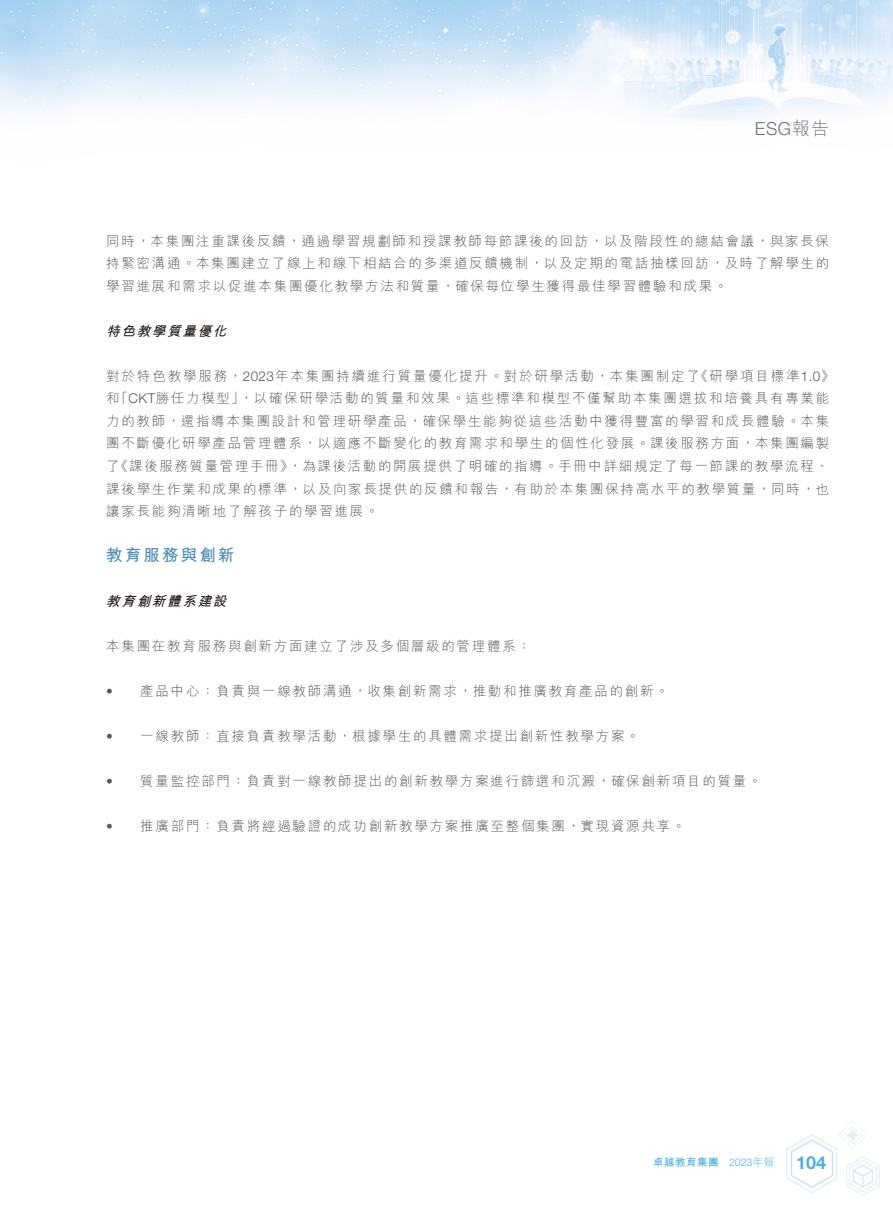
<style>
.page{position:relative;width:893px;height:1212px;background:#fff}
.page>*{position:absolute;margin:0;border:0;box-sizing:border-box;transform-origin:0 0}
.t1{font:300 18px "Helvetica Neue LT Std";color:#727272}
.t2{font:700 18px "Helvetica Neue LT Std";color:#4db2e7}
.t3{font:700 16.5px "M Hei HK";letter-spacing:.13em;color:#4d8eb5}
.t4{font:300 13.5px/22.5px "M Hei HK";letter-spacing:.13em;color:#595857}
.t5{font:italic 700 13.5px "M Hei HK";color:#231916}
.t6{font:300 13.5px "Helvetica Neue LT Std";color:#595857}
.t7{font:300 10.5px "Helvetica Neue LT Std";color:#4db2e7}
.t8{font:700 10.5px "M Hei HK";letter-spacing:.05em;color:#4db2e7}
.s1{font-family:"M Hei HK"}
.s2{font-family:"Helvetica Neue LT Std"}
</style>
<div class="page">
<img style="left:0;top:0;width:893px;height:1196px">
<h1 class="t1" style="left:755px;top:117px;width:76px">ESG<span class="s1">報告</span></h1>
<p class="t4" style="left:106px;top:230px;width:724px;text-align:justify">同時，本集團注重課後反饋，通過學習規劃師和授課教師每節課後的回訪，以及階段性的總結會議，與家長保持緊密溝通。本集團建立了線上和線下相結合的多渠道反饋機制，以及定期的電話抽樣回訪，及時了解學生的學習進展和需求以促進本集團優化教學方法和質量，確保每位學生獲得最佳學習體驗和成果。</p>
<p class="t5" style="left:106px;top:321px;width:126px">特色教學質量優化</p>
<p class="t4" style="left:695px;top:365px;width:141px">《研學項目標準<span class="s2">1.0</span>《</p>
<p class="t4" style="left:240px;top:365px;width:591px;text-indent:-134px">對於特色教學服務，<span class="s2">2023</span>年本集團持續進行質量優化提升。對於研學活動，本集團制定了<br>，以確保研學活動的質量和效果。這些標準和模型不僅幫助本集團選拔和培養具有專業能</p>
<p class="t4" style="left:115px;top:387px;width:131px">「<span class="s2">CKT</span>勝任力模型」</p>
<p class="t4" style="left:106px;top:387px;width:15px">和</p>
<p class="t4" style="left:106px;top:410px;width:724px">力的教師，還指導本集團設計和管理研學產品，確保學生能夠從這些活動中獲得豐富的學習和成長體驗。本集</p>
<p class="t4" style="left:106px;top:432px;width:724px">團不斷優化研學產品管理體系，以適應不斷變化的教育需求和學生的個性化發展。課後服務方面，本集團編製</p>
<p class="t4" style="left:289px;top:455px;width:542px">，為課後活動的開展提供了明確的指導。手冊中詳細規定了每一節課的教學流程、</p>
<p class="t4" style="left:115px;top:455px;width:180px">《課後服務質量管理手冊》</p>
<p class="t4" style="left:106px;top:455px;width:724px">了<br>課後學生作業和成果的標準，以及向家長提供的反饋和報告，有助於本集團保持高水平的教學質量，同時，也讓家長能夠清晰地了解孩子的學習進展。</p>
<p class="t3" style="left:106px;top:543px;width:130px">教育服務與創新</p>
<p class="t5" style="left:106px;top:591px;width:126px">教育創新體系建設</p>
<p class="t4" style="left:106px;top:635px;width:426px">本集團在教育服務與創新方面建立了涉及多個層級的管理體系：</p>
<p class="t4" style="left:140px;top:680px;width:530px">產品中心：負責與一線教師溝通，收集創新需求，推動和推廣教育產品的創新。</p>
<p class="t6" style="left:106px;top:683px;width:8px">•</p>
<p class="t6" style="left:106px;top:728px;width:8px">•</p>
<p class="t4" style="left:140px;top:725px;width:501px">一線教師：直接負責教學活動，根據學生的具體需求提出創新性教學方案。</p>
<p class="t6" style="left:106px;top:773px;width:8px">•</p>
<p class="t4" style="left:140px;top:770px;width:623px">質量監控部門：負責對一線教師提出的創新教學方案進行篩選和沉澱，確保創新項目的質量。</p>
<p class="t6" style="left:106px;top:818px;width:8px">•</p>
<p class="t4" style="left:140px;top:814px;width:547px">推廣部門：負責將經過驗證的成功創新教學方案推廣至整個集團，實現資源共享。</p>
<p class="t8" style="left:653px;top:1155px;width:67px">卓越教育集團</p>
<p class="t7" style="left:729px;top:1156px;width:46px">2023<span class="s1">年報</span></p>
<h1 class="t2" style="left:796px;top:1151px;width:31px">104</h1>
</div>
